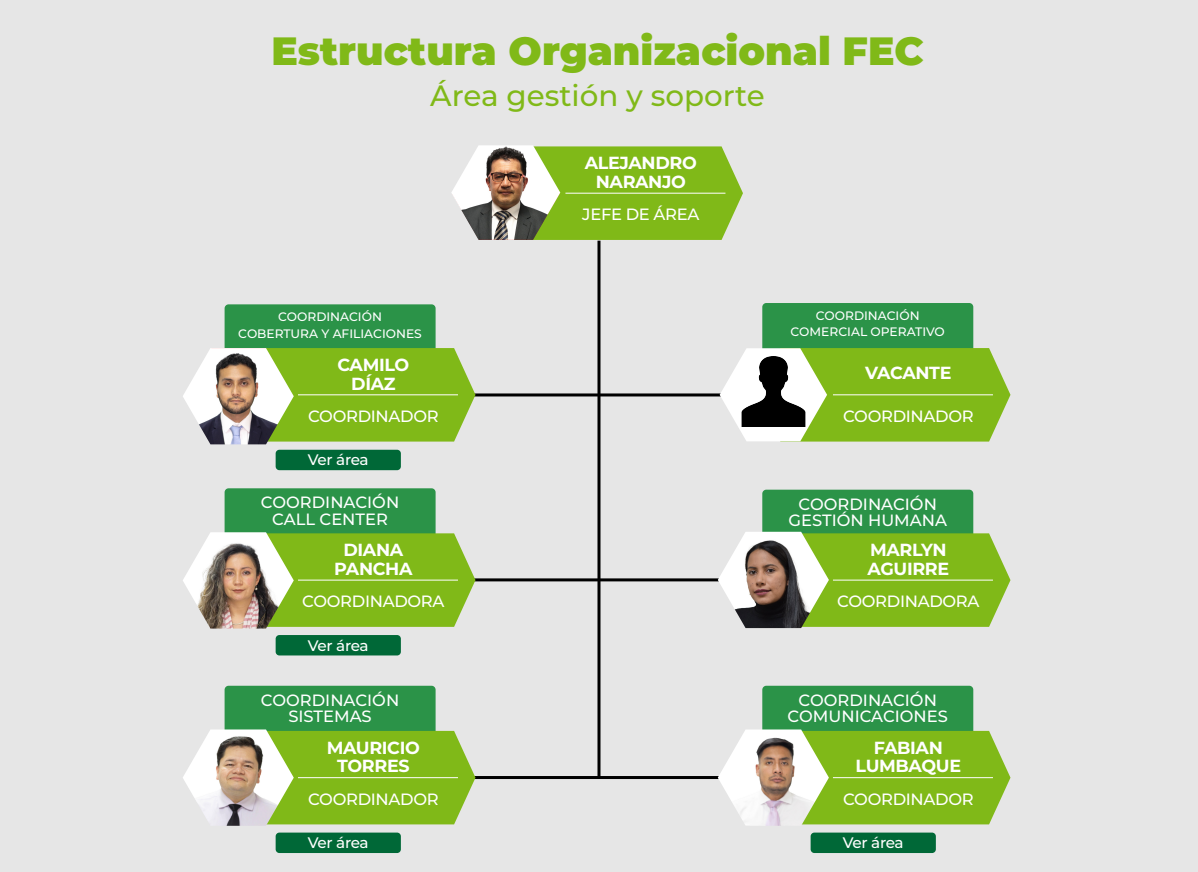
<style>
.page{position:relative;width:1198px;height:872px;background:#fff}
.page>*{position:absolute;margin:0;border:0;box-sizing:border-box;transform-origin:0 0}
.t1{font:900 39.35px "Montserrat";color:#80b918}
.t2{font:500 29.35px "Montserrat";color:#80b918}
.t3{font:700 17.5px/18.7px "Montserrat";letter-spacing:-.02em;color:#fff;text-align:center}
.t4{font:500 16.35px/16.4px "Montserrat";letter-spacing:-.01em;color:#fff;text-align:center}
.t5{font:500 15.25px "Montserrat";letter-spacing:-.03em;color:#fff}
.t6{font:500 12.25px/16.4px "Montserrat";color:#fff;text-align:center}
</style>
<div class="page">
<div style="left:0;top:0;width:1198px;height:871px;background:#e6e6e6"></div>
<hr style="left:451px;top:393px;width:296px;height:3px;background:#000">
<hr style="left:449px;top:578px;width:299px;height:3px;background:#000">
<hr style="left:435px;top:775px;width:328px;height:3px;background:#000">
<hr style="left:597px;top:240px;width:3px;height:537px;background:#000">
<div style="left:225px;top:304px;width:210px;height:67px;background:#2b9348;border-radius:4px"></div>
<div style="left:225px;top:488px;width:210px;height:66px;background:#2b9348;border-radius:4px"></div>
<div style="left:225px;top:685px;width:210px;height:67px;background:#2b9348;border-radius:4px"></div>
<div style="left:762px;top:303px;width:211px;height:66px;background:#2b9348;border-radius:4px"></div>
<div style="left:762px;top:489px;width:211px;height:67px;background:#2b9348;border-radius:4px"></div>
<div style="left:762px;top:685px;width:211px;height:67px;background:#2b9348;border-radius:4px"></div>
<svg style="left:560px;top:146px;width:183px;height:94px;background:#86bc25"></svg>
<hr style="left:565px;top:193px;width:160px;height:1px;background:#fff">
<svg style="left:294px;top:348px;width:181px;height:93px;background:#86bb24"></svg>
<hr style="left:298px;top:394px;width:160px;height:1px;background:#fff">
<div style="left:276px;top:449px;width:125px;height:21px;background:#006837;border-radius:4px"></div>
<svg style="left:719px;top:348px;width:291px;height:93px;background:#98c548"></svg>
<hr style="left:833px;top:394px;width:160px;height:1px;background:#fff">
<svg style="left:294px;top:533px;width:181px;height:93px;background:#86bb25"></svg>
<hr style="left:298px;top:579px;width:160px;height:1px;background:#fff">
<div style="left:276px;top:634px;width:125px;height:21px;background:#006837;border-radius:4px"></div>
<svg style="left:829px;top:533px;width:181px;height:93px;background:#86bb25"></svg>
<hr style="left:833px;top:579px;width:160px;height:1px;background:#fff">
<svg style="left:294px;top:730px;width:181px;height:94px;background:#85bb24"></svg>
<hr style="left:298px;top:777px;width:160px;height:1px;background:#fff">
<div style="left:276px;top:832px;width:125px;height:20px;background:#006837;border-radius:4px"></div>
<svg style="left:829px;top:730px;width:181px;height:94px;background:#85bb24"></svg>
<hr style="left:833px;top:777px;width:160px;height:1px;background:#fff">
<div style="left:810px;top:832px;width:126px;height:20px;background:#006837;border-radius:4px"></div>
<img style="left:451px;top:145px;width:109px;height:95px">
<img style="left:183px;top:348px;width:111px;height:96px">
<img style="left:718px;top:531px;width:111px;height:96px">
<img style="left:718px;top:729px;width:111px;height:96px">
<img style="left:183px;top:729px;width:111px;height:96px">
<img style="left:183px;top:532px;width:111px;height:96px">
<img style="left:738px;top:356px;width:70px;height:70px">
<h1 class="t1" style="left:271px;top:22px;width:654px">Estructura Organizacional FEC</h1>
<h2 class="t2" style="left:430px;top:75px;width:336px">Área gestión y soporte</h2>
<p class="t6" style="left:238px;top:308px;width:185px">COORDINACIÓN<br>COBERTURA Y AFILIACIONES</p>
<p class="t3" style="left:337px;top:354px;width:73px">CAMILO<br>DÍAZ</p>
<p class="t4" style="left:308px;top:407px;width:132px">COORDINADOR</p>
<p class="t5" style="left:308px;top:449px;width:62px">Ver área</p>
<p class="t4" style="left:261px;top:493px;width:140px">COORDINACIÓN<br>CALL CENTER</p>
<p class="t3" style="left:334px;top:539px;width:80px">DIANA<br>PANCHA</p>
<p class="t4" style="left:302px;top:592px;width:144px">COORDINADORA</p>
<p class="t5" style="left:308px;top:634px;width:62px">Ver área</p>
<p class="t4" style="left:261px;top:690px;width:140px">COORDINACIÓN<br>SISTEMAS</p>
<p class="t3" style="left:327px;top:736px;width:95px">MAURICIO<br>TORRES</p>
<p class="t4" style="left:308px;top:789px;width:132px">COORDINADOR</p>
<p class="t5" style="left:308px;top:831px;width:62px">Ver área</p>
<p class="t3" style="left:585px;top:153px;width:113px">ALEJANDRO<br>NARANJO</p>
<p class="t4" style="left:582px;top:206px;width:119px">JEFE DE ÁREA</p>
<p class="t6" style="left:790px;top:307px;width:156px">COORDINACIÓN<br>COMERCIAL OPERATIVO</p>
<p class="t3" style="left:865px;top:362px;width:88px">VACANTE</p>
<p class="t4" style="left:843px;top:407px;width:132px">COORDINADOR</p>
<p class="t4" style="left:788px;top:495px;width:160px">COORDINACIÓN<br>GESTIÓN HUMANA</p>
<p class="t3" style="left:867px;top:539px;width:83px;text-align:left">MARLYN<br>AGUIRRE</p>
<p class="t4" style="left:837px;top:592px;width:144px">COORDINADORA</p>
<p class="t4" style="left:787px;top:690px;width:162px">COORDINACIÓN<br>COMUNICACIONES</p>
<p class="t3" style="left:855px;top:736px;width:107px">FABIAN<br>LUMBAQUE</p>
<p class="t4" style="left:843px;top:789px;width:132px">COORDINADOR</p>
<p class="t5" style="left:843px;top:831px;width:62px">Ver área</p>
</div>
